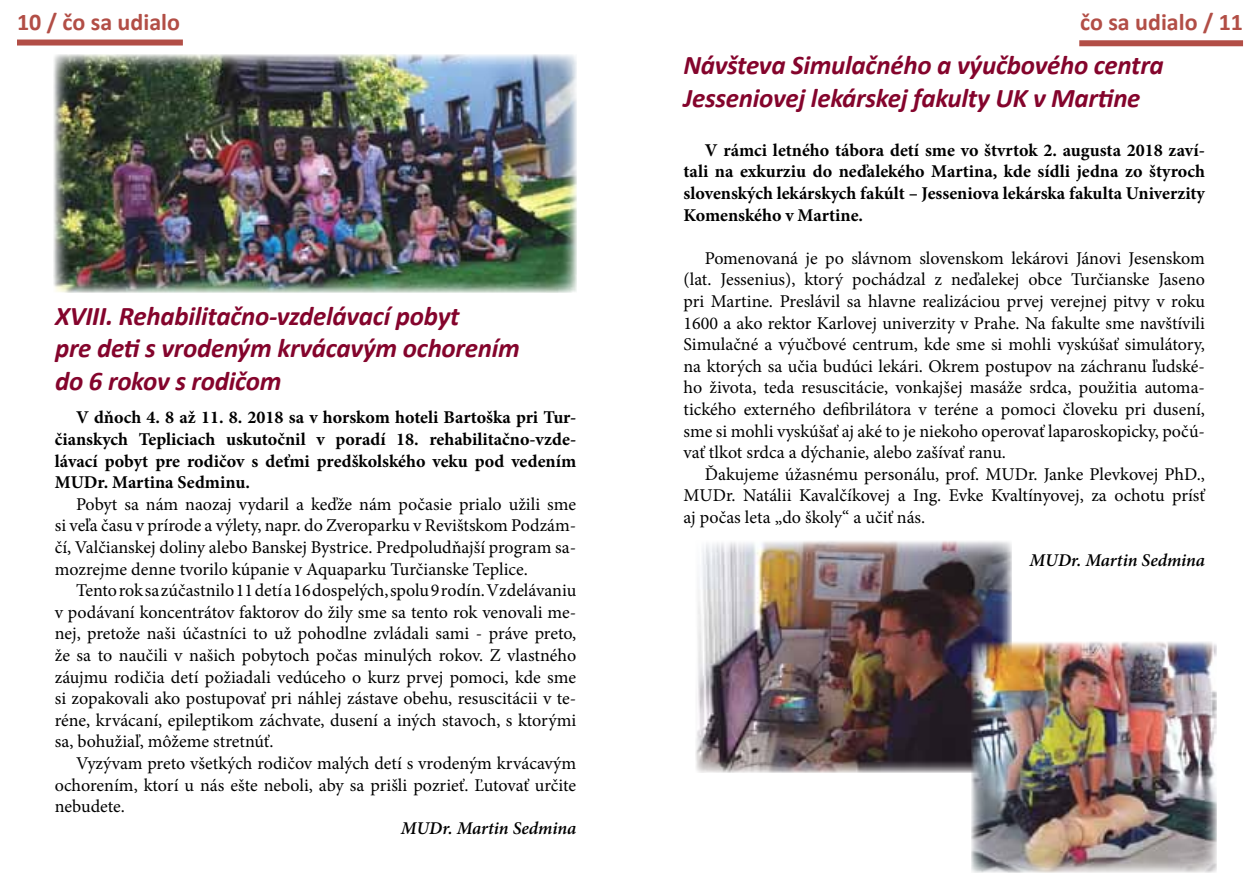
<style>
.page{position:relative;width:1259px;height:893px;background:#fff}
.page>*{position:absolute;margin:0;border:0;box-sizing:border-box;transform-origin:0 0}
.t1{font:italic 700 27px/32.4px "Calibri";letter-spacing:-.01em;color:#84042c}
.t2{font:700 24px "Calibri";color:#b24e46}
.t3{font:18px/21.6px "Minion Pro";letter-spacing:-.005em;color:#000;text-align:justify}
.t4{font:700 18px/21.6px "Minion Pro";color:#000;text-align:justify}
.t5{font:italic 600 18px "Minion Pro";letter-spacing:-.005em;color:#000}
</style>
<div class="page">
<svg style="left:17px;top:39px;width:166px;height:1px"></svg>
<div style="left:17px;top:40px;width:166px;height:6px;background:#b24e46"></div>
<svg style="left:1079px;top:40px;width:164px;height:7px"></svg>
<img style="left:696px;top:541px;width:315px;height:231px">
<img style="left:971px;top:642px;width:245px;height:230px">
<img style="left:54px;top:54px;width:522px;height:238px">
<h2 class="t2" style="left:17px;top:6px;width:164px">10 / čo sa udialo</h2>
<h2 class="t2" style="left:1080px;top:6px;width:164px">čo sa udialo / 11</h2>
<h1 class="t1" style="left:55px;top:300px;width:466px">XVIII. Rehabilitačno-vzdelávací pobyt<br>pre deti s vrodeným krvácavým ochorením do 6 rokov s rodičom</h1>
<p class="t4" style="left:55px;top:407px;width:523px;text-indent:21px">V dňoch 4. 8 až 11. 8. 2018 sa v horskom hoteli Bartoška pri Tur&shy;čianskych Tepliciach uskutočnil v poradí 18. rehabilitačno-vzde&shy;lávací pobyt pre rodičov s deťmi predškolského veku pod vedením MUD</p>
<p class="t4" style="left:98px;top:471px;width:154px">r. Martina Sedminu.</p>
<p class="t3" style="left:55px;top:493px;width:523px;text-indent:21px">Pobyt sa nám naozaj vydaril a keďže nám počasie prialo užili sme si veľa času v prírode a výlety, napr. do Zveroparku v Revištskom Podzám&shy;čí, Valčianskej doliny alebo Banskej Bystrice. Predpoludňajší program sa&shy;mozrejme denne tvorilo kúpanie v Aquaparku Turčianske Teplice.</p>
<p class="t3" style="left:55px;top:580px;width:523px;text-indent:21px">Tento rok sa zúčastnilo 11 detí a 16 dospelých, spolu 9 rodín. Vzdelávaniu v podávaní koncentrátov faktorov do žily sme sa tento rok venovali me&shy;nej, pretože naši účastníci to už pohodlne zvládali sami - práve preto, že sa to naučili v našich pobytoch počas minulých rokov. Z vlastného záujmu rodičia detí požiadali vedúceho o kurz prvej pomoci, kde sme si zopakovali ako postupovať pri náhlej zástave obehu, resuscitácii v te&shy;réne, krvácaní, epileptikom záchvate, dusení a iných stavoch, s ktorými sa, bohužiaľ, môžeme stretnúť.</p>
<p class="t3" style="left:55px;top:753px;width:523px;text-indent:21px">Vyzývam preto všetkých rodičov malých detí s vrodeným krvácavým ochorením, ktorí u nás ešte neboli, aby sa prišli pozrieť. Ľutovať určite nebudete.</p>
<p class="t5" style="left:401px;top:815px;width:177px">MUDr. Martin Sedmina</p>
<h1 class="t1" style="left:683px;top:49px;width:482px">Návšteva Simulačného a výučbového centra<br>Jesseniovej lekárskej fakulty UK v Martine</h1>
<p class="t4" style="left:683px;top:139px;width:523px;text-indent:21px">V rámci letného tábora detí sme vo štvrtok 2. augusta 2018 zaví&shy;tali na exkurziu do neďalekého Martina, kde sídli jedna zo štyroch slovenských lekárskych fakúlt – Jesseniova lekárska fakulta Univerzity Komenského v Martine.</p>
<p class="t3" style="left:683px;top:247px;width:523px;text-indent:21px">Pomenovaná je po slávnom slovenskom lekárovi Jánovi Jesenskom (lat. Jessenius), ktorý pochádzal z neďalekej obce Turčianske Jaseno pri Martine. Preslávil sa hlavne realizáciou prvej verejnej pitvy v roku 1600 a ako rektor Karlovej univerzity v Prahe. Na fakulte sme navštívili Simulačné a výučbové centrum, kde sme si mohli vyskúšať simulátory, na ktorých sa učia budúci lekári. Okrem postupov na záchranu ľudské&shy;ho života, teda resuscitácie, vonkajšej masáže srdca, použitia automa&shy;tického externého defibrilátora v teréne a pomoci človeku pri dusení, sme si mohli vyskúšať aj aké to je niekoho operovať laparoskopicky, počú&shy;vať tlkot srdca a dýchanie, alebo zašívať ranu.</p>
<p class="t3" style="left:683px;top:463px;width:523px;text-indent:21px">Ďakujeme úžasnému personálu, prof. MUDr. Janke Plevkovej PhD., MUDr. Natálii Kavalčíkovej a Ing. Evke Kvaltínyovej, za ochotu prísť aj počas leta „do školy“ a učiť nás.</p>
<p class="t5" style="left:1029px;top:548px;width:177px">MUDr. Martin Sedmina</p>
</div>
